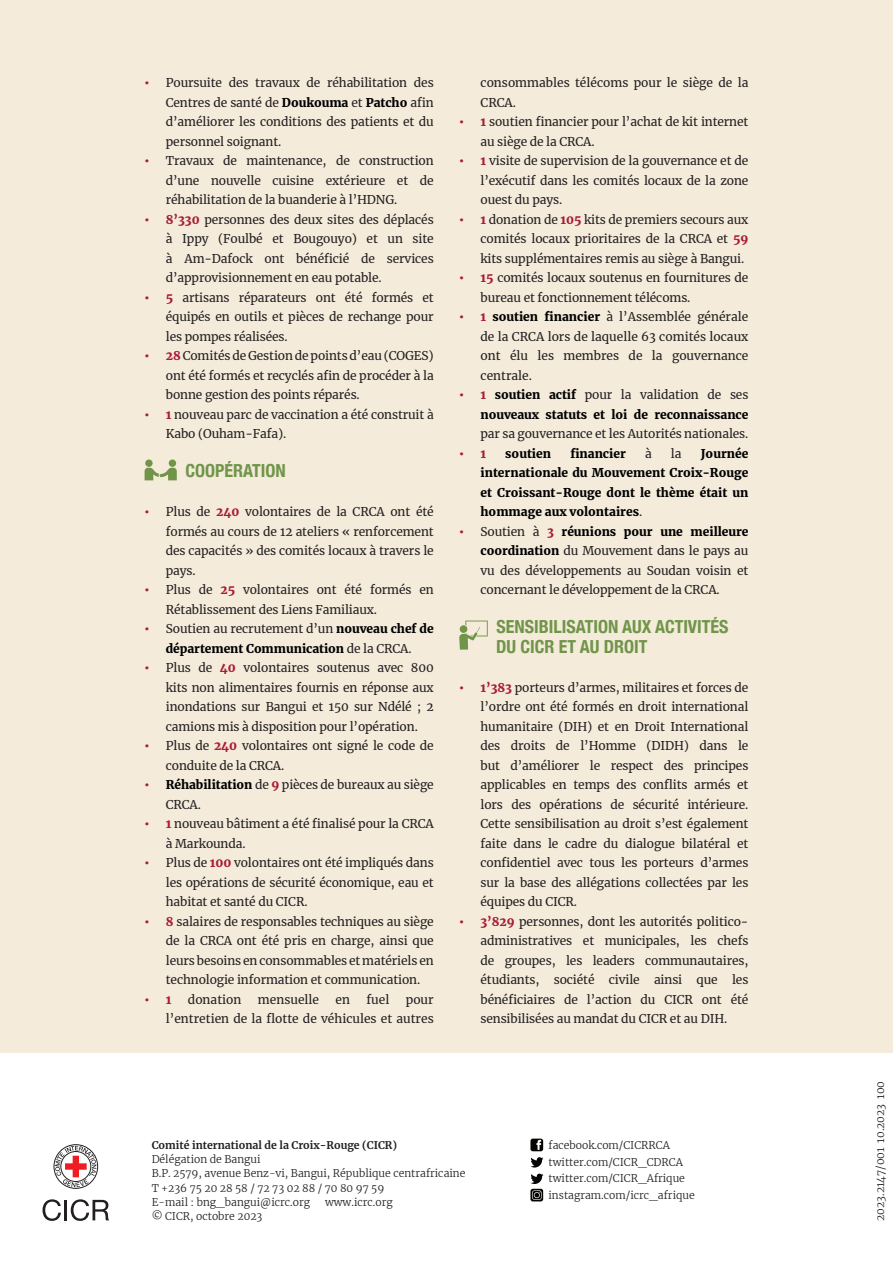
<style>
.page{position:relative;width:893px;height:1263px;background:#fff}
.page>*{position:absolute;margin:0;border:0;box-sizing:border-box;transform-origin:0 0}
.t1{font:700 condensed 18px/19.5px "Helvetica Neue";color:#709549}
.t2{font:12px/19.5px "Merriweather";letter-spacing:-.01em;color:#231f20;text-align:justify}
.t3{font:900 12px/19.5px "Merriweather";letter-spacing:-.005em;color:#000001;text-align:right}
.t4{font:900 12px "Merriweather";color:#a81c37}
.t5{font:300 10.5px/14.2px "Merriweather";color:#231f20}
.t6{font:700 10.5px "Merriweather";color:#231f20}
.s1{font-weight:900;color:#a81c37}
.s2{font-weight:900;color:#000001}
.s3{color:#a81c37}
.s4{font-weight:400;color:#231f20}
</style>
<div class="page">
<div style="left:0;top:0;width:893px;height:1053px;background:#f4ebdb"></div>
<svg style="left:459px;top:620px;width:29px;height:30px"></svg>
<svg style="left:53px;top:1144px;width:45px;height:45px"></svg>
<svg style="left:43px;top:1199px;width:18px;height:22px"></svg>
<hr style="left:64px;top:1200px;width:3px;height:20px;background:#231f20">
<svg style="left:71px;top:1199px;width:38px;height:22px"></svg>
<svg style="left:145px;top:459px;width:32px;height:21px"></svg>
<svg style="left:530px;top:1138px;width:13px;height:13px"></svg>
<svg style="left:530px;top:1157px;width:13px;height:10px"></svg>
<svg style="left:530px;top:1173px;width:13px;height:28px"></svg>
<p class="t2" style="left:166px;top:73px;width:269px;text-indent:-21px"><span class="s1">•</span> Poursuite des travaux de réhabilitation des Centres de santé de <span class="s2">Doukouma</span> et <span class="s2">Patcho</span> afin d’améliorer les conditions des patients et du personnel soignant.</p>
<p class="t2" style="left:166px;top:151px;width:269px;text-indent:-21px"><span class="s1">•</span> Travaux de maintenance, de construction d’une nouvelle cuisine extérieure et de réhabilitation de la buanderie à l’HDNG.</p>
<p class="t2" style="left:166px;top:209px;width:269px;text-indent:-21px"><span class="s1">• 8’330</span> personnes des deux sites des déplacés à Ippy (Foulbé et Bougouyo) et un site à Am-Dafock ont bénéficié de services d’approvisionnement en eau potable.</p>
<p class="t2" style="left:166px;top:287px;width:269px;text-indent:-21px"><span class="s1">• 5</span> artisans réparateurs ont été formés et équipés en outils et pièces de rechange pour les pompes réalisées.</p>
<p class="t2" style="left:166px;top:346px;width:269px;text-indent:-21px"><span class="s1">• 28</span> Comités de Gestion de points d’eau (COGES) ont été formés et recyclés afin de procéder à la bonne gestion des points réparés.</p>
<p class="t2" style="left:166px;top:404px;width:269px;text-indent:-21px"><span class="s1">• 1</span> nouveau parc de vaccination a été construit à<br>Kabo (Ouham-Fafa).</p>
<h1 class="t1" style="left:185px;top:460px;width:102px">COOPÉRATION</h1>
<p class="t2" style="left:166px;top:502px;width:269px;text-indent:-21px"><span class="s1">•</span> Plus de <span class="s1">240</span> volontaires de la CRCA ont été formés au cours de 12 ateliers « renforcement des capacités » des comités locaux à travers le pays.</p>
<p class="t2" style="left:166px;top:580px;width:269px;text-indent:-21px"><span class="s1">•</span> Plus de <span class="s1">25</span> volontaires ont été formés en<br>Rétablissement des Liens Familiaux.</p>
<p class="t3" style="left:145px;top:619px;width:291px;text-align:center"><span class="s3">•</span> <span class="s4">Soutien au recrutement d’un</span> nouveau chef de département Communication <span class="s4">de la CRCA.</span></p>
<p class="t2" style="left:166px;top:658px;width:269px;text-indent:-21px"><span class="s1">•</span> Plus de <span class="s1">40</span> volontaires soutenus avec 800 kits non alimentaires fournis en réponse aux inondations sur Bangui et 150 sur Ndélé ; 2 camions mis à disposition pour l’opération.</p>
<p class="t2" style="left:166px;top:736px;width:269px;text-indent:-21px"><span class="s1">•</span> Plus de <span class="s1">240</span> volontaires ont signé le code de conduite de la CRCA.</p>
<p class="t2" style="left:166px;top:775px;width:269px;text-indent:-21px"><span class="s1">•</span> <span class="s2">Réhabilitation</span> de <span class="s1">9</span> pièces de bureaux au siège<br>CRCA.</p>
<p class="t2" style="left:166px;top:814px;width:269px;text-indent:-21px"><span class="s1">• 1</span> nouveau bâtiment a été finalisé pour la CRCA à Markounda.</p>
<p class="t2" style="left:166px;top:853px;width:269px;text-indent:-21px"><span class="s1">•</span> Plus de <span class="s1">100</span> volontaires ont été impliqués dans les opérations de sécurité économique, eau et habitat et santé du CICR.</p>
<p class="t2" style="left:166px;top:911px;width:269px;text-indent:-21px"><span class="s1">• 8</span> salaires de responsables techniques au siège de la CRCA ont été pris en charge, ainsi que leurs besoins en consommables et matériels en technologie information et communication.</p>
<p class="t4" style="left:145px;top:991px;width:28px">• 1</p>
<p class="t2" style="left:188px;top:989px;width:55px">donation</p>
<p class="t2" style="left:258px;top:989px;width:63px">mensuelle</p>
<p class="t2" style="left:336px;top:989px;width:16px">en</p>
<p class="t2" style="left:366px;top:989px;width:24px">fuel</p>
<p class="t2" style="left:166px;top:989px;width:269px;text-align:right">pour<br>l’entretien de la flotte de véhicules et autres</p>
<p class="t2" style="left:480px;top:73px;width:269px">consommables télécoms pour le siège de la<br>CRCA.</p>
<p class="t2" style="left:480px;top:112px;width:269px;text-indent:-21px"><span class="s1">• 1</span> soutien financier pour l’achat de kit internet au siège de la CRCA.</p>
<p class="t2" style="left:480px;top:151px;width:269px;text-indent:-21px"><span class="s1">• 1</span> visite de supervision de la gouvernance et de l’exécutif dans les comités locaux de la zone ouest du pays.</p>
<p class="t2" style="left:480px;top:209px;width:269px;text-indent:-21px"><span class="s1">• 1</span> donation de <span class="s1">105</span> kits de premiers secours aux comités locaux prioritaires de la CRCA et <span class="s1">59 </span>kits supplémentaires remis au siège à Bangui.</p>
<p class="t2" style="left:480px;top:268px;width:269px;text-indent:-21px"><span class="s1">• 15</span> comités locaux soutenus en fournitures de bureau et fonctionnement télécoms.</p>
<p class="t2" style="left:480px;top:307px;width:269px;text-indent:-21px"><span class="s1">• 1</span> <span class="s2">soutien financier</span> à l’Assemblée générale de la CRCA lors de laquelle 63 comités locaux ont élu les membres de la gouvernance centrale.</p>
<p class="t3" style="left:459px;top:385px;width:291px"><span class="s3">• 1</span> soutien actif <span class="s4">pour la validation de ses </span>nouveaux statuts et loi de reconnaissance</p>
<p class="t2" style="left:480px;top:424px;width:269px">par sa gouvernance et les Autorités nationales.</p>
<p class="t4" style="left:459px;top:445px;width:28px">• 1</p>
<p class="t3" style="left:505px;top:443px;width:47px">soutien</p>
<p class="t3" style="left:570px;top:443px;width:57px">financier</p>
<p class="t2" style="left:645px;top:443px;width:8px">à</p>
<p class="t2" style="left:671px;top:443px;width:12px">la</p>
<p class="t3" style="left:480px;top:443px;width:269px;text-align:justify;text-indent:220px">Journée internationale du Mouvement Croix-Rouge et Croissant-Rouge dont le thème était un hommage aux volontaires<span class="s4">.</span></p>
<p class="t2" style="left:480px;top:521px;width:269px;text-indent:-21px"><span class="s1">•</span> Soutien à <span class="s1">3</span> <span class="s2">réunions pour une meilleure coordination</span> du Mouvement dans le pays au vu des développements au Soudan voisin et concernant le développement de la CRCA.</p>
<h1 class="t1" style="left:496px;top:616px;width:234px">SENSIBILISATION AUX ACTIVITÉS<br>DU CICR ET AU DROIT</h1>
<p class="t2" style="left:480px;top:677px;width:269px;text-indent:-21px"><span class="s1">• 1’383</span> porteurs d’armes, militaires et forces de l’ordre ont été formés en droit international humanitaire (DIH) et en Droit International des droits de l’Homme (DIDH) dans le but d’améliorer le respect des principes applicables en temps des conflits armés et lors des opérations de sécurité intérieure.<br>Cette sensibilisation au droit s’est également faite dans le cadre du dialogue bilatéral et confidentiel avec tous les porteurs d’armes sur la base des allégations collectées par les équipes du CICR.</p>
<p class="t2" style="left:480px;top:911px;width:269px;text-indent:-21px"><span class="s1">• 3’829</span> personnes, dont les autorités politico&shy;administratives et municipales, les chefs de groupes, les leaders communautaires, étudiants, société civile ainsi que les bénéficiaires de l’action du CICR ont été sensibilisées au mandat du CICR et au DIH.</p>
<p class="t6" style="left:152px;top:1138px;width:247px">Comité international de la Croix-Rouge (CICR)</p>
<p class="t5" style="left:152px;top:1152px;width:315px">Délégation de Bangui<br>B.P. 2579, avenue Benz-vi, Bangui, République centrafricaine T +236 75 20 28 58 / 72 73 02 88 / 70 80 97 59<br>E-mail : bng_bangui@icrc.org</p>
<p class="t5" style="left:325px;top:1195px;width:69px">www.icrc.org</p>
<p class="t5" style="left:152px;top:1209px;width:112px">© CICR, octobre 2023</p>
<p class="t5" style="left:549px;top:1137px;width:148px;line-height:16.5px">facebook.com/CICRRCA twitter.com/CICR_CDRCA twitter.com/CICR_Afrique instagram.com/icrc_afrique</p>
<p class="t5" style="left:873px;top:1221px;width:141px;rotate:-90deg">2023.2147/001 10.2023 100</p>
</div>
